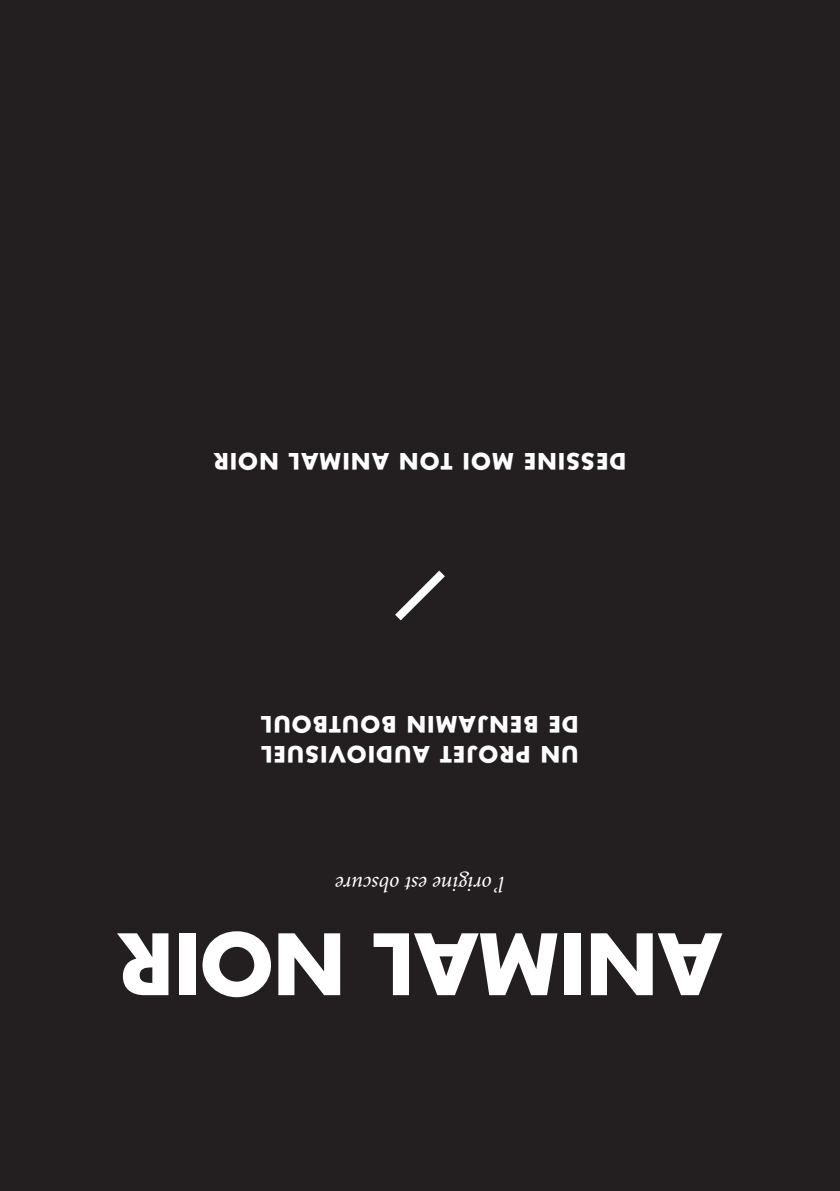
<style>
.page{position:relative;width:840px;height:1191px;background:#fff}
.page>*{position:absolute;margin:0;border:0;box-sizing:border-box;transform-origin:0 0}
.t1{font:700 82px "Futura Std";color:#fff}
.t2{font:700 22px "Futura Std";letter-spacing:.06em;color:#fff}
.t3{font:italic 22px "Minion Pro";letter-spacing:-.01em;color:#fff}
</style>
<div class="page">
<div style="left:0;top:0;width:839px;height:1191px;background:#231f20"></div>
<svg style="left:395px;top:570px;width:50px;height:51px"></svg>
<p class="t2" style="left:626px;top:475px;width:414px;rotate:-180deg">DESSINE MOI TON ANIMAL NOIR</p>
<p class="t2" style="left:578px;top:739px;width:318px;rotate:-180deg">DE BENJAMIN BOUTBOUL</p>
<p class="t2" style="left:578px;top:769px;width:318px;rotate:-180deg">UN PROJET AUDIOVISUEL</p>
<p class="t3" style="left:504px;top:899px;width:170px;rotate:-180deg">l’origine est obscure</p>
<p class="t1" style="left:721px;top:1018px;width:605px;rotate:-180deg">ANIMAL NOIR</p>
</div>
